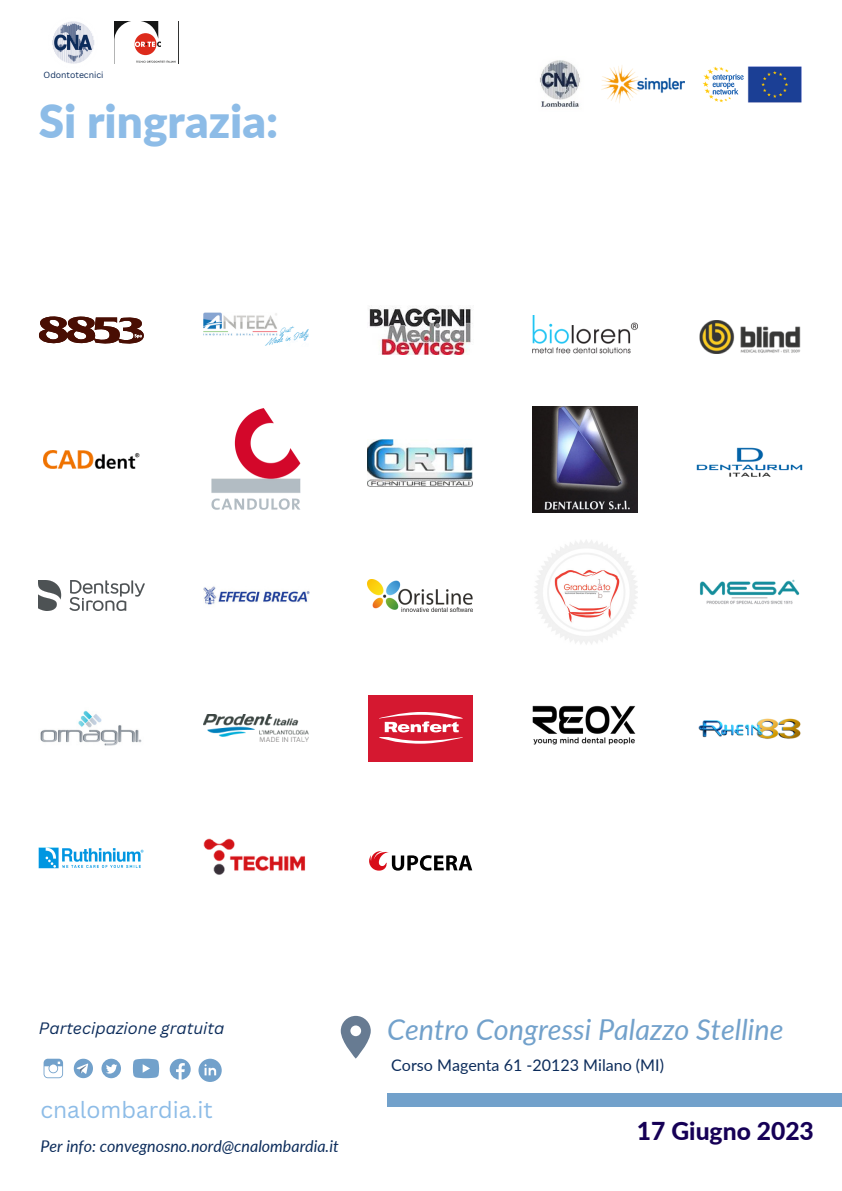
<style>
.page{position:relative;width:842px;height:1191px;background:#fff}
.page>*{position:absolute;margin:0;border:0;box-sizing:border-box;transform-origin:0 0}
.t1{font:900 45.9px "Lato";color:#8dbce7}
.t2{font:italic 28.8px "Lato";color:#72a1cb}
.t3{font:800 24.6px "Lato";color:#160056}
.t4{font:22.8px "Canva Sans";color:#8dbce7}
.t5{font:italic 16.1px "Lato";color:#0c2c5b}
.t6{font:16.1px "Lato";color:#0c2c5b}
.t7{font:italic 16.1px "Canva Sans";color:#0c2c5b}
.t8{font:8.6px "Canva Sans";color:#0c2c5b}
</style>
<div class="page">
<svg style="left:170px;top:1058px;width:21px;height:21px"></svg>
<svg style="left:198px;top:1058px;width:24px;height:23px"></svg>
<svg style="left:102px;top:1058px;width:19px;height:20px"></svg>
<svg style="left:133px;top:1058px;width:26px;height:20px"></svg>
<svg style="left:74px;top:1058px;width:19px;height:19px"></svg>
<svg style="left:44px;top:1058px;width:19px;height:20px"></svg>
<img style="left:540px;top:60px;width:40px;height:47px">
<img style="left:601px;top:65px;width:84px;height:38px">
<img style="left:702px;top:66px;width:100px;height:37px">
<img style="left:43px;top:450px;width:97px;height:19px">
<div style="left:387px;top:1092px;width:455px;height:14px;background:#72a1cb"></div>
<svg style="left:341px;top:1015px;width:30px;height:43px"></svg>
<img style="left:532px;top:406px;width:106px;height:106px">
<img style="left:535px;top:540px;width:103px;height:105px">
<img style="left:52px;top:21px;width:42px;height:43px">
<svg style="left:114px;top:21px;width:62px;height:43px"></svg>
<svg style="left:39px;top:316px;width:105px;height:27px"></svg>
<img style="left:203px;top:313px;width:105px;height:33px">
<img style="left:369px;top:306px;width:102px;height:49px">
<img style="left:532px;top:315px;width:105px;height:39px">
<img style="left:699px;top:320px;width:102px;height:34px">
<img style="left:211px;top:408px;width:90px;height:102px">
<img style="left:368px;top:439px;width:105px;height:47px">
<img style="left:697px;top:447px;width:106px;height:30px">
<img style="left:39px;top:580px;width:105px;height:30px">
<img style="left:203px;top:586px;width:106px;height:19px">
<img style="left:367px;top:579px;width:105px;height:32px">
<img style="left:700px;top:579px;width:100px;height:25px">
<img style="left:40px;top:710px;width:102px;height:36px">
<img style="left:203px;top:714px;width:105px;height:27px">
<div style="left:368px;top:695px;width:105px;height:66px;background:#d51830"></div>
<svg style="left:379px;top:712px;width:84px;height:31px"></svg>
<img style="left:532px;top:705px;width:104px;height:39px">
<img style="left:698px;top:718px;width:103px;height:21px">
<img style="left:39px;top:847px;width:104px;height:21px">
<img style="left:204px;top:838px;width:102px;height:37px">
<svg style="left:369px;top:851px;width:103px;height:19px"></svg>
<p class="t8" style="left:44px;top:69px;width:61px">Odontotecnici</p>
<h1 class="t1" style="left:39px;top:92px;width:241px">Si ringrazia:</h1>
<p class="t7" style="left:39px;top:1017px;width:187px">Partecipazione gratuita</p>
<h3 class="t4" style="left:40px;top:1093px;width:174px">cnalombardia.it</h3>
<p class="t5" style="left:40px;top:1136px;width:300px">Per info: convegnosno.nord@cnalombardia.it</p>
<h2 class="t2" style="left:387px;top:1011px;width:398px">Centro Congressi Palazzo Stelline</h2>
<p class="t6" style="left:391px;top:1055px;width:274px">Corso Magenta 61 -20123 Milano (MI)</p>
<h3 class="t3" style="left:637px;top:1115px;width:178px">17 Giugno 2023</h3>
</div>
